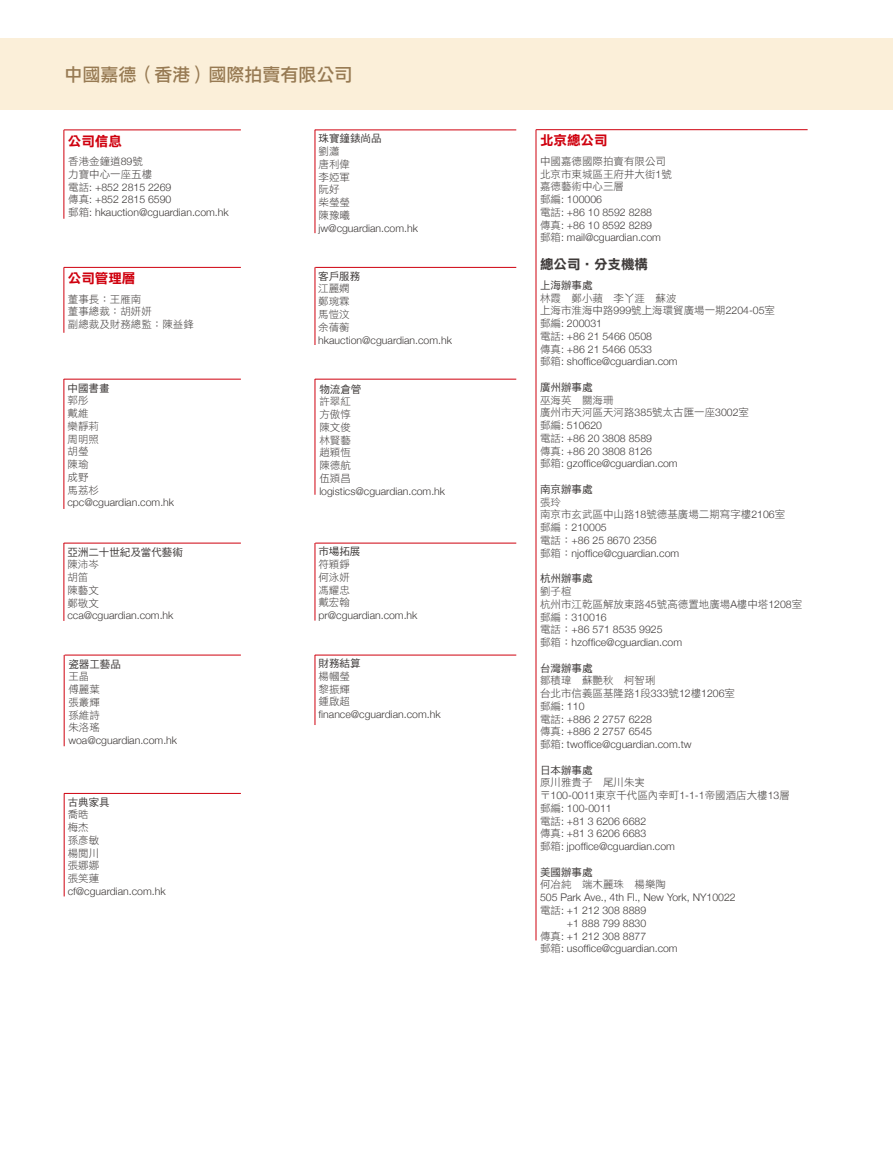
<style>
.page{position:relative;width:893px;height:1149px;background:#fff}
.page>*{position:absolute;margin:0;border:0;box-sizing:border-box;transform-origin:0 0}
.t1{font:18px "DF Li Hei HK W5";color:#977a53}
.t2{font:13.5px "DF Li Hei HK W7";color:#cf000e}
.t3{font:13.5px "DF Li Hei HK W7";color:#3e3a39}
.t4{font:300 10.5px/12.8px "Helvetica Neue";color:#3e3a39}
.t5{font:10.5px/12.8px "DF Li Hei HK W3";color:#3e3a39}
.t6{font:10.5px "DF Hei HK W5";color:#3e3a39}
.s1{font-family:"Helvetica Neue";font-weight:300}
.s2{font-family:"DF Li Hei HK W3";font-weight:400}
.s3{font-family:"FZXH1 K GBK1 0"}
</style>
<div class="page">
<hr style="left:64px;top:793px;width:177px;height:1px;background:#cf000e">
<hr style="left:64px;top:793px;width:1px;height:103px;background:#cf000e">
<hr style="left:64px;top:542px;width:177px;height:1px;background:#cf000e">
<hr style="left:64px;top:543px;width:1px;height:77px;background:#cf000e">
<hr style="left:315px;top:542px;width:201px;height:1px;background:#cf000e">
<hr style="left:315px;top:543px;width:1px;height:77px;background:#cf000e">
<hr style="left:315px;top:130px;width:201px;height:1px;background:#cf000e">
<hr style="left:315px;top:130px;width:1px;height:103px;background:#cf000e">
<hr style="left:64px;top:130px;width:1px;height:89px;background:#cf000e">
<hr style="left:64px;top:130px;width:177px;height:1px;background:#cf000e">
<hr style="left:536px;top:129px;width:272px;height:1px;background:#cf000e">
<hr style="left:315px;top:654px;width:201px;height:1px;background:#cf000e">
<hr style="left:315px;top:654px;width:1px;height:70px;background:#cf000e">
<hr style="left:64px;top:379px;width:177px;height:1px;background:#cf000e">
<hr style="left:64px;top:379px;width:1px;height:130px;background:#cf000e">
<hr style="left:65px;top:654px;width:176px;height:1px;background:#cf000e">
<hr style="left:64px;top:654px;width:1px;height:92px;background:#cf000e">
<hr style="left:315px;top:379px;width:201px;height:1px;background:#cf000e">
<hr style="left:315px;top:379px;width:1px;height:115px;background:#cf000e">
<hr style="left:536px;top:129px;width:1px;height:811px;background:#cf000e">
<div style="left:0;top:39px;width:893px;height:71px;background:#fbefd9"></div>
<hr style="left:315px;top:267px;width:201px;height:1px;background:#cf000e">
<hr style="left:315px;top:267px;width:1px;height:78px;background:#cf000e">
<hr style="left:64px;top:267px;width:1px;height:66px;background:#cf000e">
<hr style="left:64px;top:267px;width:177px;height:1px;background:#cf000e">
<h1 class="t1" style="left:65px;top:64px;width:289px">中國嘉德（香港）國際拍賣有限公司</h1>
<p class="t2" style="left:68px;top:133px;width:55px">公司信息</p>
<p class="t5" style="left:68px;top:155px;width:85px">香港金鐘道<span class="s1">89</span>號力寶中心一座五樓</p>
<p class="t4" style="left:68px;top:180px;width:162px"><span class="s2">電話</span>: +852 2815 2269<br><span class="s2">傳真</span>: +852 2815 6590<br><span class="s2">郵箱</span>: hkauction@cguardian.com.hk</p>
<p class="t2" style="left:68px;top:271px;width:69px">公司管理層</p>
<p class="t5" style="left:68px;top:292px;width:127px">董事長：王雁南<br>董事總裁：胡妍妍<br>副總裁及財務總監：陳益鋒</p>
<p class="t6" style="left:68px;top:382px;width:43px">中國書畫</p>
<p class="t5" style="left:68px;top:394px;width:33px">郭彤戴維欒靜莉周明照胡瑩陳瑜成野馬荔杉</p>
<p class="t4" style="left:68px;top:496px;width:108px">cpc@cguardian.com.hk</p>
<p class="t6" style="left:67px;top:546px;width:117px">亞洲二十世紀及當代藝術</p>
<p class="t5" style="left:67px;top:558px;width:33px">陳沛岑胡笛陳藝文鄭敬文</p>
<p class="t4" style="left:67px;top:609px;width:108px">cca@cguardian.com.hk</p>
<p class="t6" style="left:68px;top:658px;width:54px">瓷器工藝品</p>
<p class="t5" style="left:68px;top:669px;width:33px">王晶傅麗葉張叢輝孫維詩朱洛瑤</p>
<p class="t4" style="left:68px;top:733px;width:110px">woa@cguardian.com.hk</p>
<p class="t6" style="left:68px;top:796px;width:43px">古典家具</p>
<p class="t5" style="left:68px;top:807px;width:33px">喬晧梅杰孫彥敏楊閱川張娜娜張笑蓮</p>
<p class="t4" style="left:68px;top:884px;width:99px">cf@cguardian.com.hk</p>
<p class="t6" style="left:319px;top:133px;width:64px">珠寶鐘錶尚品</p>
<p class="t5" style="left:319px;top:145px;width:33px">劉瀟唐利偉李婭軍阮好柴瑩瑩陳豫曦</p>
<p class="t4" style="left:319px;top:221px;width:101px">jw@cguardian.com.hk</p>
<p class="t6" style="left:318px;top:270px;width:43px">客戶服務</p>
<p class="t5" style="left:318px;top:282px;width:33px;text-align:justify">江麗嫻鄭琬霖馬愷汶余蒨蘅</p>
<p class="t4" style="left:318px;top:333px;width:135px">hkauction@cguardian.com.hk</p>
<p class="t6" style="left:319px;top:383px;width:43px">物流倉管</p>
<p class="t5" style="left:319px;top:395px;width:33px;text-align:justify">許翠紅方傲惇陳文俊林賢藝趙穎恆陳德航伍熲昌</p>
<p class="t4" style="left:319px;top:484px;width:127px">logistics@cguardian.com.hk</p>
<p class="t6" style="left:318px;top:545px;width:43px">市場拓展</p>
<p class="t5" style="left:318px;top:557px;width:33px;text-align:justify">符穎錚何泳妍馮耀忠戴宏翰</p>
<p class="t4" style="left:318px;top:608px;width:101px">pr@cguardian.com.hk</p>
<p class="t6" style="left:319px;top:657px;width:43px">財務結算</p>
<p class="t5" style="left:319px;top:669px;width:33px;text-align:justify">楊幗瑩黎振輝鍾啟超</p>
<p class="t4" style="left:319px;top:707px;width:123px">finance@cguardian.com.hk</p>
<p class="t2" style="left:540px;top:133px;width:69px">北京總公司</p>
<p class="t5" style="left:540px;top:154px;width:133px">中國嘉德國際拍賣有限公司北京市東城區王府井大街<span class="s1">1</span>號嘉德藝術中心三層</p>
<p class="t4" style="left:540px;top:193px;width:122px"><span class="s2">郵編</span>: 100006<br><span class="s2">電話</span>: +86 10 8592 8288<span class="s2">傳真</span>: +86 10 8592 8289<span class="s2">郵箱</span>: mail@cguardian.com</p>
<p class="t3" style="left:540px;top:257px;width:109px">總公司‧分支機構</p>
<p class="t6" style="left:540px;top:279px;width:54px">上海辦事處</p>
<p class="t5" style="left:540px;top:291px;width:236px">林霞 鄭小蘋 李丫涯 蘇波<br>上海市淮海中路<span class="s1">999</span>號上海環貿廣場一期<span class="s1">2204-05</span>室</p>
<p class="t4" style="left:540px;top:316px;width:139px"><span class="s2">郵編</span>: 200031<br><span class="s2">電話</span>: +86 21 5466 0508<br><span class="s2">傳真</span>: +86 21 5466 0533<br><span class="s2">郵箱</span>: shoffice@cguardian.com</p>
<p class="t6" style="left:540px;top:381px;width:54px">廣州辦事處</p>
<p class="t5" style="left:540px;top:393px;width:210px">巫海英 關海珊<br>廣州市天河區天河路<span class="s1">385</span>號太古匯一座<span class="s1">3002</span>室</p>
<p class="t4" style="left:540px;top:418px;width:139px"><span class="s2">郵編</span>: 510620<br><span class="s2">電話</span>: +86 20 3808 8589<br><span class="s2">傳真</span>: +86 20 3808 8126<br><span class="s2">郵箱</span>: gzoffice@cguardian.com</p>
<p class="t6" style="left:540px;top:483px;width:54px">南京辦事處</p>
<p class="t5" style="left:540px;top:495px;width:247px">張玲<br>南京市玄武區中山路<span class="s1">18</span>號德基廣場二期寫字樓<span class="s1">2106</span>室</p>
<p class="t4" style="left:540px;top:520px;width:141px"><span class="s2">郵編：</span>210005<br><span class="s2">電話：</span>+86 25 8670 2356<br><span class="s2">郵箱：</span>njoffice@cguardian.com</p>
<p class="t6" style="left:540px;top:572px;width:54px">杭州辦事處</p>
<p class="t5" style="left:540px;top:584px;width:264px">劉子楦<br>杭州市江乾區解放東路<span class="s1">45</span>號高德置地廣場<span class="s1">A</span>樓中塔<span class="s1">1208</span>室</p>
<p class="t4" style="left:540px;top:610px;width:144px"><span class="s2">郵編：</span>310016<br><span class="s2">電話：</span>+86 571 8535 9925<br><span class="s2">郵箱：</span>hzoffice@cguardian.com</p>
<p class="t6" style="left:540px;top:662px;width:54px">台灣辦事處</p>
<p class="t5" style="left:540px;top:673px;width:196px">鄒積瑋 蘇艷秋 柯智琍<br>台北市信義區基隆路<span class="s1">1</span>段<span class="s1">333</span>號<span class="s1">12</span>樓<span class="s1">1206</span>室</p>
<p class="t4" style="left:540px;top:699px;width:153px"><span class="s2">郵編</span>: 110<br><span class="s2">電話</span>: +886 2 2757 6228<br><span class="s2">傳真</span>: +886 2 2757 6545<br><span class="s2">郵箱</span>: twoffice@cguardian.com.tw</p>
<p class="t6" style="left:540px;top:764px;width:54px">日本辦事處</p>
<p class="t5" style="left:540px;top:775px;width:251px">原川雅貴子 尾川朱<span class="s3">実<br></span>〒<span class="s1">100-0011</span>東京千代區內幸町<span class="s1">1-1-1</span>帝國酒店大樓<span class="s1">13</span>層</p>
<p class="t4" style="left:540px;top:801px;width:136px"><span class="s2">郵編</span>: 100-0011<br><span class="s2">電話</span>: +81 3 6206 6682<br><span class="s2">傳真</span>: +81 3 6206 6683<br><span class="s2">郵箱</span>: jpoffice@cguardian.com</p>
<p class="t6" style="left:540px;top:866px;width:54px">美國辦事處</p>
<p class="t5" style="left:540px;top:877px;width:127px">何冶純 端木麗珠 楊樂陶</p>
<p class="t4" style="left:540px;top:890px;width:197px">505 Park Ave., 4th Fl., New York, NY10022</p>
<p class="t4" style="left:540px;top:903px;width:108px"><span class="s2">電話</span>: +1 212 308 8889</p>
<p class="t4" style="left:567px;top:916px;width:81px">+1 888 799 8830</p>
<p class="t4" style="left:540px;top:928px;width:108px"><span class="s2">傳真</span>: +1 212 308 8877</p>
<p class="t4" style="left:540px;top:941px;width:139px"><span class="s2">郵箱</span>: usoffice@cguardian.com</p>
</div>
